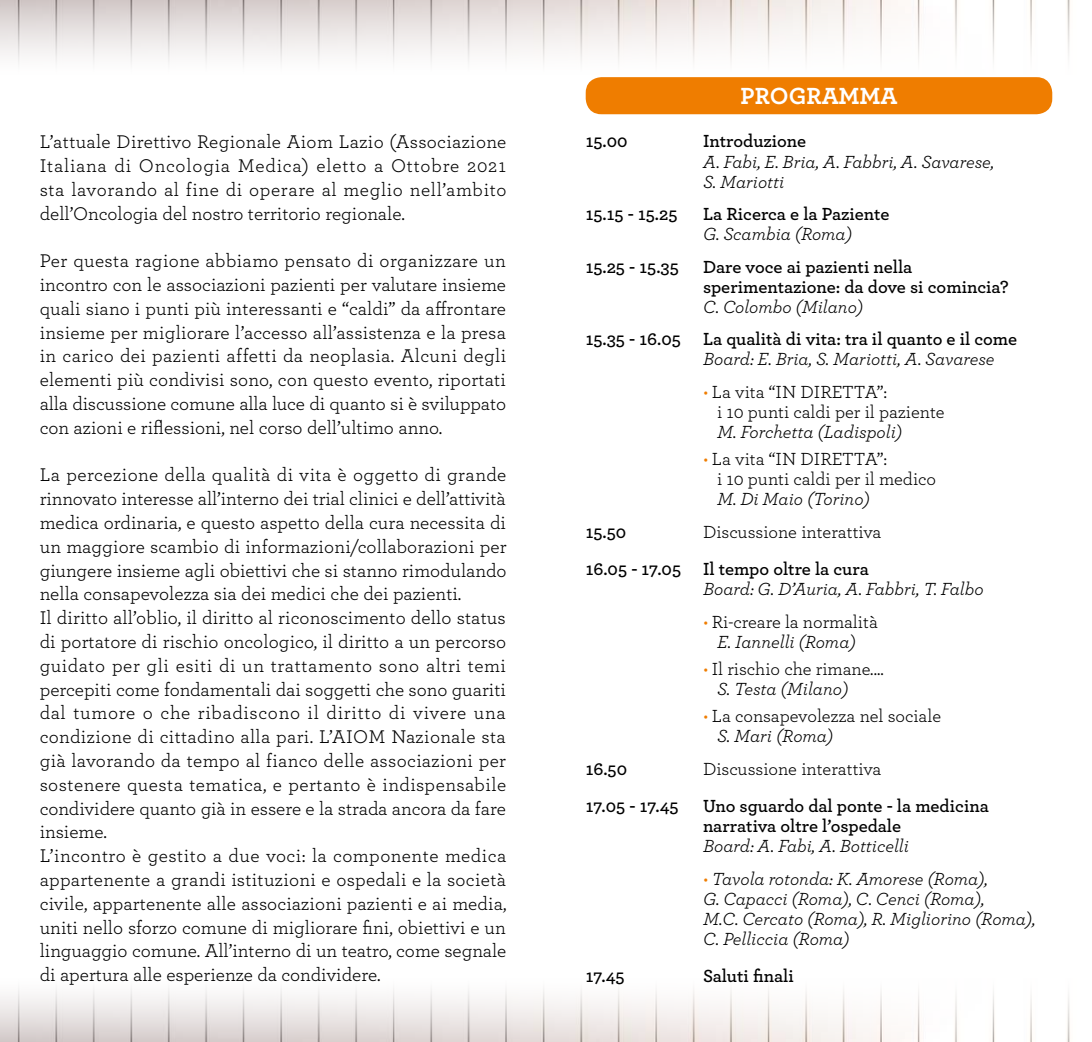
<style>
.page{position:relative;width:1092px;height:1042px;background:#fff}
.page>*{position:absolute;margin:0;border:0;box-sizing:border-box;transform-origin:0 0}
.t1{font:700 24.5px "Archer";color:#fff}
.t2{font:19.25px/23.8px "Archer";color:#000;text-align:justify}
.t3{font:italic 18.38px/20.1px "Archer";color:#000}
.t4{font:600 18.38px/20.1px "Archer";color:#000}
.t5{font:18.38px/20.1px "Archer";color:#000}
.s1{font-style:italic;color:#ef7d00}
.s2{font-style:italic}
.s3{color:#ef7d00}
</style>
<div class="page">
<img style="left:0;top:988px;width:1070px;height:54px">
<img style="left:0;top:0;width:1070px;height:64px">
<div style="left:585px;top:77px;width:467px;height:37px;background:#ef7d00;border-radius:16px"></div>
<p class="t2" style="left:40px;top:129px;width:468px">L’attuale Direttivo Regionale Aiom Lazio (Associazione Italiana di Oncologia Medica) eletto a Ottobre 2021 sta lavorando al fine di operare al meglio nell’ambito dell’Oncologia del nostro territorio regionale.</p>
<p class="t2" style="left:40px;top:248px;width:468px">Per questa ragione abbiamo pensato di organizzare un incontro con le associazioni pazienti per valutare insieme quali siano i punti più interessanti e “caldi” da affrontare insieme per migliorare l’accesso all’assistenza e la presa in carico dei pazienti affetti da neoplasia. Alcuni degli elementi più condivisi sono, con questo evento, riportati alla discussione comune alla luce di quanto si è sviluppato con azioni e riflessioni, nel corso dell’ultimo anno.</p>
<p class="t2" style="left:40px;top:462px;width:468px;text-align:left">La percezione della qualità di vita è oggetto di grande rinnovato interesse all’interno dei trial clinici e dell’attività medica ordinaria, e questo aspetto della cura necessita di un maggiore scambio di informazioni/collaborazioni per giungere insieme agli obiettivi che si stanno rimodulando nella consapevolezza sia dei medici che dei pazienti.<br>Il diritto all’oblio, il diritto al riconoscimento dello status di portatore di rischio oncologico, il diritto a un percorso guidato per gli esiti di un trattamento sono altri temi percepiti come fondamentali dai soggetti che sono guariti dal tumore o che ribadiscono il diritto di vivere una condizione di cittadino alla pari. L’AIOM Nazionale sta già lavorando da tempo al fianco delle associazioni per sostenere questa tematica, e pertanto è indispensabile condividere quanto già in essere e la strada ancora da fare insieme.<br>L’incontro è gestito a due voci: la componente medica appartenente a grandi istituzioni e ospedali e la società civile, appartenente alle associazioni pazienti e ai media, uniti nello sforzo comune di migliorare fini, obiettivi e un linguaggio comune. All’interno di un teatro, come segnale di apertura alle esperienze da condividere.</p>
<p class="t1" style="left:740px;top:77px;width:158px">PROGRAMMA</p>
<p class="t4" style="left:585px;top:130px;width:43px">15.00</p>
<p class="t4" style="left:703px;top:130px;width:105px">Introduzione</p>
<p class="t3" style="left:703px;top:150px;width:292px">A. Fabi, E. Bria, A. Fabbri, A. Savarese,<br>S. Mariotti</p>
<p class="t4" style="left:585px;top:203px;width:93px">15.15 - 15.25</p>
<p class="t4" style="left:703px;top:203px;width:188px">La Ricerca e la Paziente</p>
<p class="t3" style="left:703px;top:223px;width:150px">G. Scambia (Roma)</p>
<p class="t4" style="left:585px;top:255px;width:95px">15.25 - 15.35</p>
<p class="t4" style="left:703px;top:255px;width:307px">Dare voce ai pazienti nella sperimentazione: da dove si comincia?</p>
<p class="t3" style="left:703px;top:296px;width:162px">C. Colombo (Milano)</p>
<p class="t4" style="left:585px;top:328px;width:433px">15.35 - 16.05 La qualità di vita: tra il quanto e il come</p>
<p class="t3" style="left:703px;top:348px;width:293px">Board: E. Bria, S. Mariotti, A. Savarese</p>
<p class="t5" style="left:717px;top:381px;width:229px;text-indent:-14px"><span class="s1">•</span> La vita “IN DIRETTA”:<br>i 10 punti caldi per il paziente</p>
<p class="t3" style="left:717px;top:421px;width:187px">M. Forchetta (Ladispoli)</p>
<p class="t5" style="left:717px;top:448px;width:220px;text-indent:-14px"><span class="s1">•</span> La vita “IN DIRETTA”:<br>i 10 punti caldi per il medico</p>
<p class="t3" style="left:717px;top:488px;width:154px">M. Di Maio (Torino)</p>
<p class="t4" style="left:585px;top:520px;width:42px">15.50</p>
<p class="t5" style="left:703px;top:521px;width:180px">Discussione interattiva</p>
<p class="t4" style="left:585px;top:558px;width:284px">16.05 - 17.05 Il tempo oltre la cura</p>
<p class="t3" style="left:703px;top:578px;width:282px">Board: G. D’Auria, A. Fabbri, T. Falbo</p>
<p class="t5" style="left:703px;top:610px;width:176px;text-align:center"><span class="s1">•</span> Ri-creare la normalità<br><span class="s2">E. Iannelli (Roma)</span></p>
<p class="t5" style="left:717px;top:658px;width:168px;text-indent:-14px"><span class="s1">•</span> Il rischio che rimane....<br><span class="s2">S. Testa (Milano)</span></p>
<p class="t5" style="left:717px;top:705px;width:225px;text-indent:-14px"><span class="s1">•</span> La consapevolezza nel sociale<br><span class="s2">S. Mari (Roma)</span></p>
<p class="t4" style="left:585px;top:757px;width:43px">16.50</p>
<p class="t5" style="left:703px;top:757px;width:180px">Discussione interattiva</p>
<p class="t4" style="left:585px;top:795px;width:94px">17.05 - 17.45</p>
<p class="t4" style="left:703px;top:795px;width:287px">Uno sguardo dal ponte - la medicina narrativa oltre l’ospedale</p>
<p class="t3" style="left:703px;top:835px;width:207px">Board: A. Fabi, A. Botticelli</p>
<p class="t3" style="left:703px;top:867px;width:334px"><span class="s3">•</span> Tavola rotonda: K. Amorese (Roma),<br>G. Capacci (Roma), C. Cenci (Roma),<br>M.C. Cercato (Roma), R. Migliorino (Roma), C. Pelliccia (Roma)</p>
<p class="t4" style="left:585px;top:965px;width:40px">17.45</p>
<p class="t4" style="left:703px;top:965px;width:92px">Saluti finali</p>
</div>
